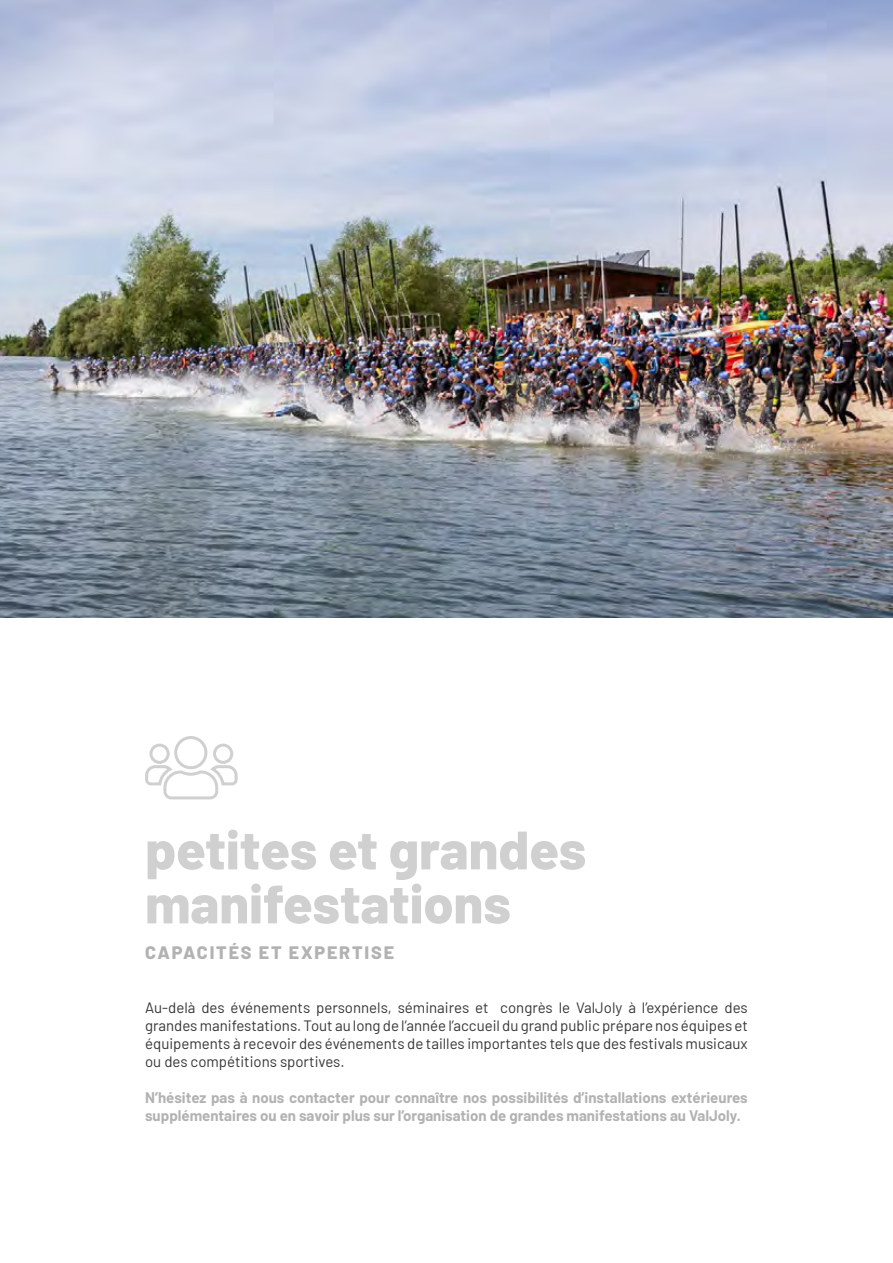
<style>
.page{position:relative;width:893px;height:1263px;background:#fff}
.page>*{position:absolute;margin:0;border:0;box-sizing:border-box;transform-origin:0 0}
.t1{font:800 54px/54px "Barlow";color:#d0d0d0}
.t2{font:800 18px "Barlow";letter-spacing:.1em;color:#b3b2b2}
.t3{font:15px/18px "Barlow";color:#373636;text-align:justify}
.t4{font:700 15px/18px "Barlow";color:#b3b2b2}
</style>
<div class="page">
<img style="left:0;top:0;width:893px;height:618px">
<svg style="left:145px;top:736px;width:93px;height:64px"></svg>
<h1 class="t1" style="left:145px;top:819px;width:443px">petites et grandes manifestations</h1>
<p class="t2" style="left:145px;top:939px;width:250px">CAPACITÉS ET EXPERTISE</p>
<p class="t3" style="left:145px;top:998px;width:604px">Au-delà des événements personnels, séminaires et congrès le ValJoly à l’expérience des grandes manifestations. Tout au long de l’année l’accueil du grand public prépare nos équipes et équipements à recevoir des événements de tailles importantes tels que des festivals musicaux ou des compétitions sportives.</p>
<p class="t4" style="left:145px;top:1088px;width:604px">N’hésitez pas à nous contacter pour connaître nos possibilités d’installations extérieures supplémentaires ou en savoir plus sur l’organisation de grandes manifestations au ValJoly.</p>
</div>
